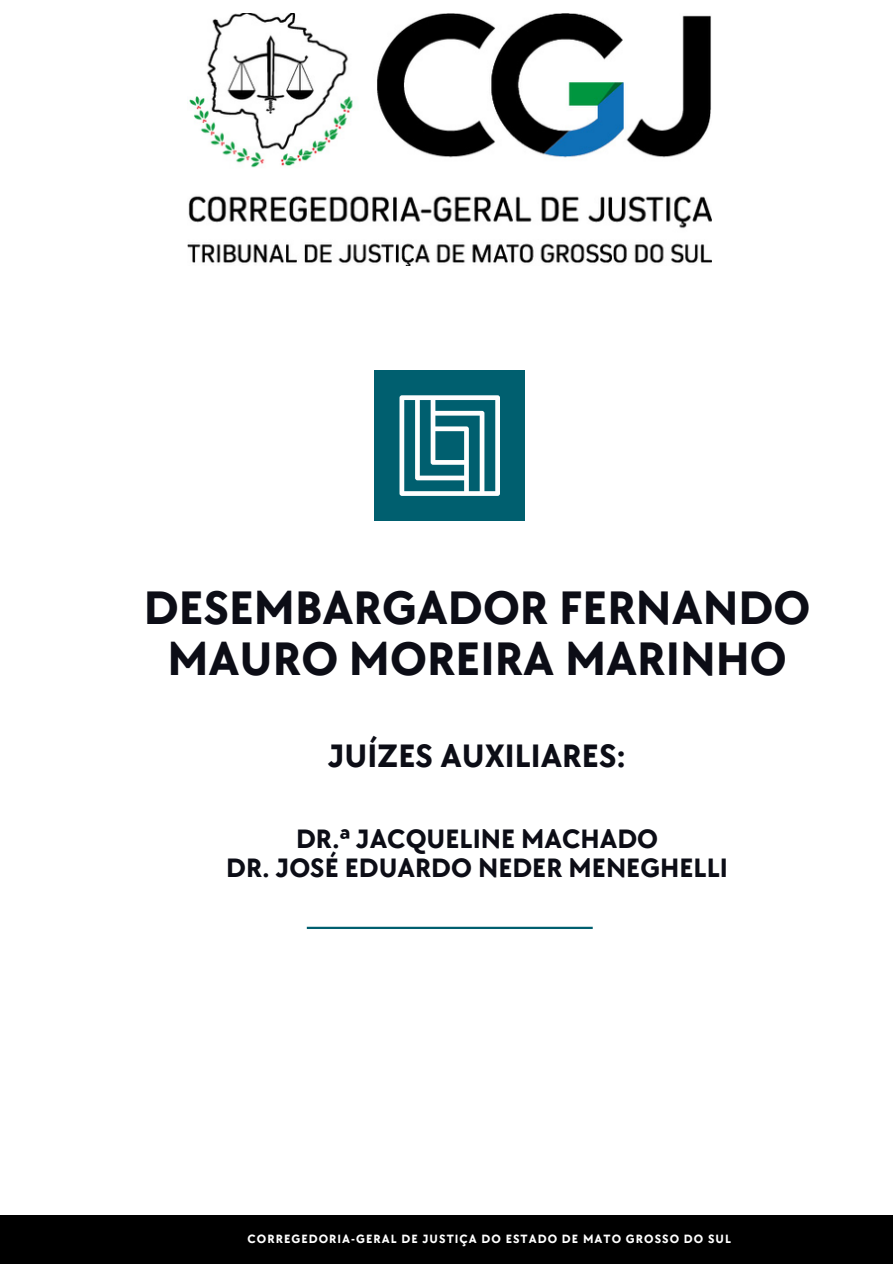
<style>
.page{position:relative;width:893px;height:1264px;background:#fff}
.page>*{position:absolute;margin:0;border:0;box-sizing:border-box;transform-origin:0 0}
.t1{font:700 48.45px/51.8px "TT Chocolates";color:#0c0d16;text-align:center}
.t2{font:700 33.45px "TT Chocolates";color:#0c0d16}
.t3{font:700 27.45px "TT Chocolates";color:#0c0d16}
.t4{font:700 12.45px "TT Chocolates";letter-spacing:.08em;color:#fff}
</style>
<div class="page">
<div style="left:0;top:1215px;width:892px;height:48px;background:#000"></div>
<hr style="left:307px;top:926px;width:285px;height:3px;background:#005f6f">
<div style="left:374px;top:370px;width:151px;height:151px;background:#005f6f"></div>
<svg style="left:399px;top:395px;width:100px;height:100px"></svg>
<img style="left:188px;top:13px;width:523px;height:252px">
<p class="t1" style="left:144px;top:583px;width:668px">DESEMBARGADOR FERNANDO<br>MAURO MOREIRA MARINHO</p>
<p class="t2" style="left:328px;top:736px;width:299px">JUÍZES AUXILIARES:</p>
<p class="t3" style="left:296px;top:822px;width:363px">DR.ª JACQUELINE MACHADO</p>
<p class="t3" style="left:226px;top:852px;width:503px">DR. JOSÉ EDUARDO NEDER MENEGHELLI</p>
<p class="t4" style="left:247px;top:1231px;width:485px">CORREGEDORIA-GERAL DE JUSTIÇA DO ESTADO DE MATO GROSSO DO SUL</p>
</div>
